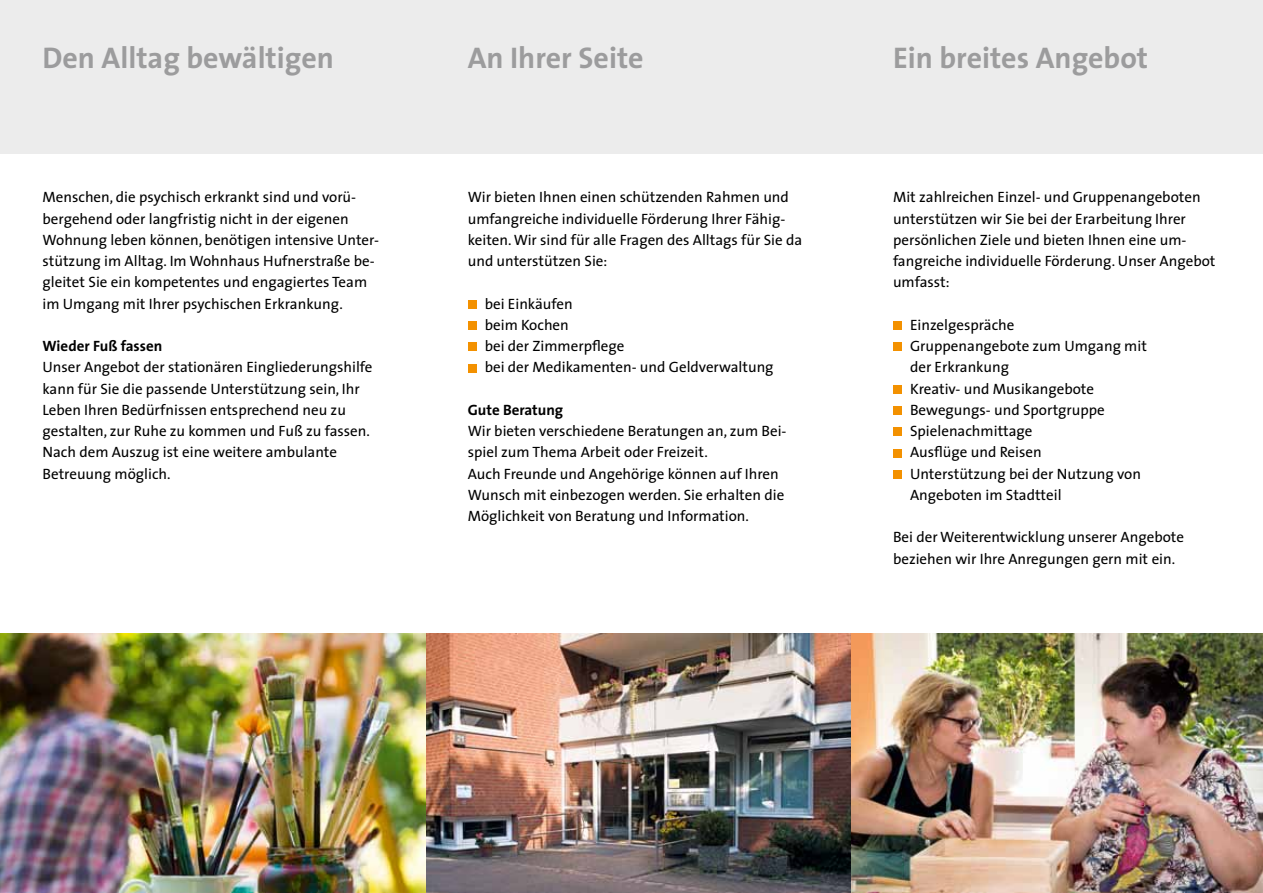
<style>
.page{position:relative;width:1263px;height:893px;background:#fff}
.page>*{position:absolute;margin:0;border:0;box-sizing:border-box;transform-origin:0 0}
.t1{font:700 30px "The Sans";color:#9c9c9d}
.t2{font:15px/21.3px "The Sans";color:#000}
.t3{font:700 15px "The Sans";color:#000}
</style>
<div class="page">
<img style="left:0;top:634px;width:1263px;height:259px">
<div style="left:468px;top:300px;width:8px;height:9px;background:#f39100"></div>
<div style="left:468px;top:321px;width:8px;height:9px;background:#f39100"></div>
<div style="left:468px;top:343px;width:8px;height:8px;background:#f39100"></div>
<div style="left:468px;top:364px;width:8px;height:8px;background:#f39100"></div>
<div style="left:0;top:0;width:850px;height:153px;background:#ececec"></div>
<div style="left:850px;top:0;width:413px;height:153px;background:#ececec"></div>
<div style="left:893px;top:321px;width:8px;height:9px;background:#f39100"></div>
<div style="left:893px;top:343px;width:8px;height:8px;background:#f39100"></div>
<div style="left:893px;top:385px;width:8px;height:9px;background:#f39100"></div>
<div style="left:893px;top:406px;width:8px;height:9px;background:#f39100"></div>
<div style="left:893px;top:428px;width:8px;height:8px;background:#f39100"></div>
<div style="left:893px;top:449px;width:8px;height:8px;background:#f39100"></div>
<div style="left:893px;top:470px;width:8px;height:9px;background:#f39100"></div>
<img style="left:425px;top:634px;width:425px;height:259px">
<h1 class="t1" style="left:43px;top:33px;width:293px">Den Alltag bewältigen</h1>
<h1 class="t1" style="left:468px;top:33px;width:177px">An Ihrer Seite</h1>
<h1 class="t1" style="left:893px;top:33px;width:257px">Ein breites Angebot</h1>
<p class="t2" style="left:43px;top:186px;width:338px">Menschen, die psychisch erkrankt sind und vorü&shy;bergehend oder langfristig nicht in der eigenen Wohnung leben können, benötigen intensive Unter&shy;stützung im Alltag. Im Wohnhaus Hufnerstraße be&shy;gleitet Sie ein kompetentes und engagiertes Team im Umgang mit Ihrer psychischen Erkrankung.</p>
<p class="t3" style="left:43px;top:333px;width:121px">Wieder Fuß fassen</p>
<p class="t2" style="left:43px;top:356px;width:331px">Unser Angebot der stationären Eingliederungshilfe kann für Sie die passende Unterstützung sein, Ihr Leben Ihren Bedürfnissen entsprechend neu zu gestalten, zur Ruhe zu kommen und Fuß zu fassen.<br>Nach dem Auszug ist eine weitere ambulante Betreuung möglich.</p>
<p class="t2" style="left:468px;top:186px;width:336px">Wir bieten Ihnen einen schützenden Rahmen und umfangreiche individuelle Förderung Ihrer Fähig&shy;keiten. Wir sind für alle Fragen des Alltags für Sie da und unterstützen Sie:</p>
<p class="t2" style="left:485px;top:292px;width:290px">bei Einkäufen<br>beim Kochen<br>bei der Zimmerpflege<br>bei der Medikamenten- und Geldverwaltung</p>
<p class="t3" style="left:468px;top:397px;width:97px">Gute Beratung</p>
<p class="t2" style="left:468px;top:420px;width:320px">Wir bieten verschiedene Beratungen an, zum Bei&shy;spiel zum Thema Arbeit oder Freizeit.<br>Auch Freunde und Angehörige können auf Ihren Wunsch mit einbezogen werden. Sie erhalten die Möglichkeit von Beratung und Information.</p>
<p class="t2" style="left:893px;top:186px;width:324px">Mit zahlreichen Einzel- und Gruppenangeboten unterstützen wir Sie bei der Erarbeitung Ihrer persönlichen Ziele und bieten Ihnen eine um&shy;fangreiche individuelle Förderung. Unser Angebot umfasst:</p>
<p class="t2" style="left:910px;top:314px;width:238px">Einzelgespräche<br>Gruppenangebote zum Umgang mit der Erkrankung<br>Kreativ- und Musikangebote<br>Bewegungs- und Sportgruppe<br>Spielenachmittage<br>Ausflüge und Reisen<br>Unterstützung bei der Nutzung von<br>Angeboten im Stadtteil</p>
<p class="t2" style="left:893px;top:526px;width:293px">Bei der Weiterentwicklung unserer Angebote beziehen wir Ihre Anregungen gern mit ein.</p>
</div>
